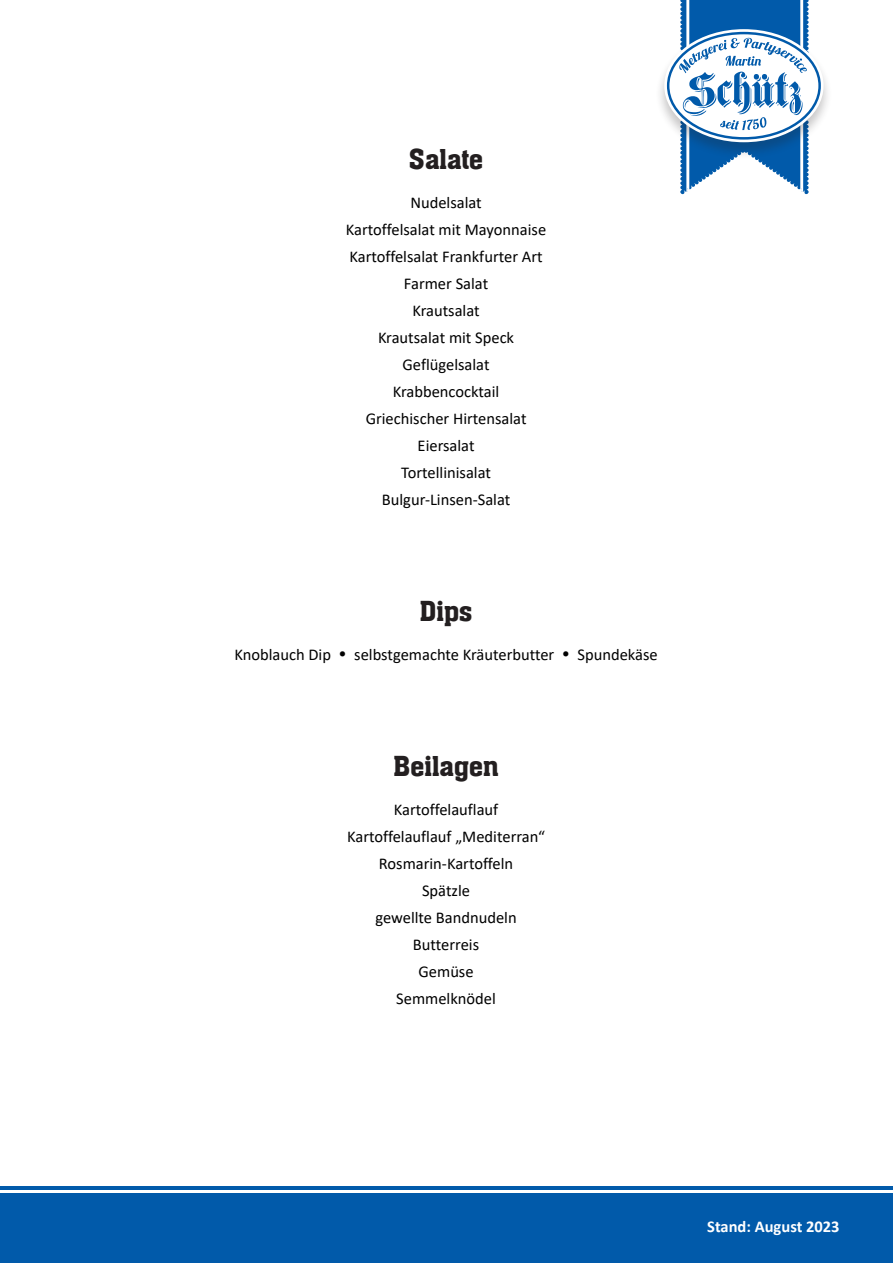
<style>
.page{position:relative;width:893px;height:1263px;background:#fff}
.page>*{position:absolute;margin:0;border:0;box-sizing:border-box;transform-origin:0 0}
.t1{font:30px "Aachen Medium Plain";color:#231f20}
.t2{font:16.5px/27px "Calibri";color:#000;text-align:center}
.t3{font:700 16.5px "Calibri";color:#fff}
</style>
<div class="page">
<div style="left:0;top:1187px;width:893px;height:76px;background:#015aaa"></div>
<hr style="left:0;top:1190px;width:893px;height:2px;background:#fff">
<div style="left:655px;top:28px;width:178px;height:132px;background:#231f20;opacity:.25"></div>
<svg style="left:664px;top:0;width:160px;height:194px"></svg>
<h1 class="t1" style="left:409px;top:143px;width:76px">Salate</h1>
<p class="t2" style="left:346px;top:189px;width:202px">Nudelsalat<br>Kartoffelsalat mit Mayonnaise<br>Kartoffelsalat Frankfurter Art<br>Farmer Salat<br>Krautsalat<br>Krautsalat mit Speck<br>Geflügelsalat<br>Krabbencocktail<br>Griechischer Hirtensalat<br>Eiersalat<br>Tortellinisalat<br>Bulgur-Linsen-Salat</p>
<h1 class="t1" style="left:420px;top:594px;width:54px">Dips</h1>
<p class="t2" style="left:234px;top:641px;width:425px">Knoblauch Dip • selbstgemachte Kräuterbutter • Spundekäse</p>
<h1 class="t1" style="left:393px;top:749px;width:107px">Beilagen</h1>
<p class="t2" style="left:347px;top:796px;width:199px">Kartoffelauflauf<br>Kartoffelauflauf „Mediterran“<br>Rosmarin-Kartoffeln<br>Spätzle<br>gewellte Bandnudeln<br>Butterreis<br>Gemüse<br>Semmelknödel</p>
<p class="t3" style="left:707px;top:1215px;width:134px">Stand: August 2023</p>
</div>
